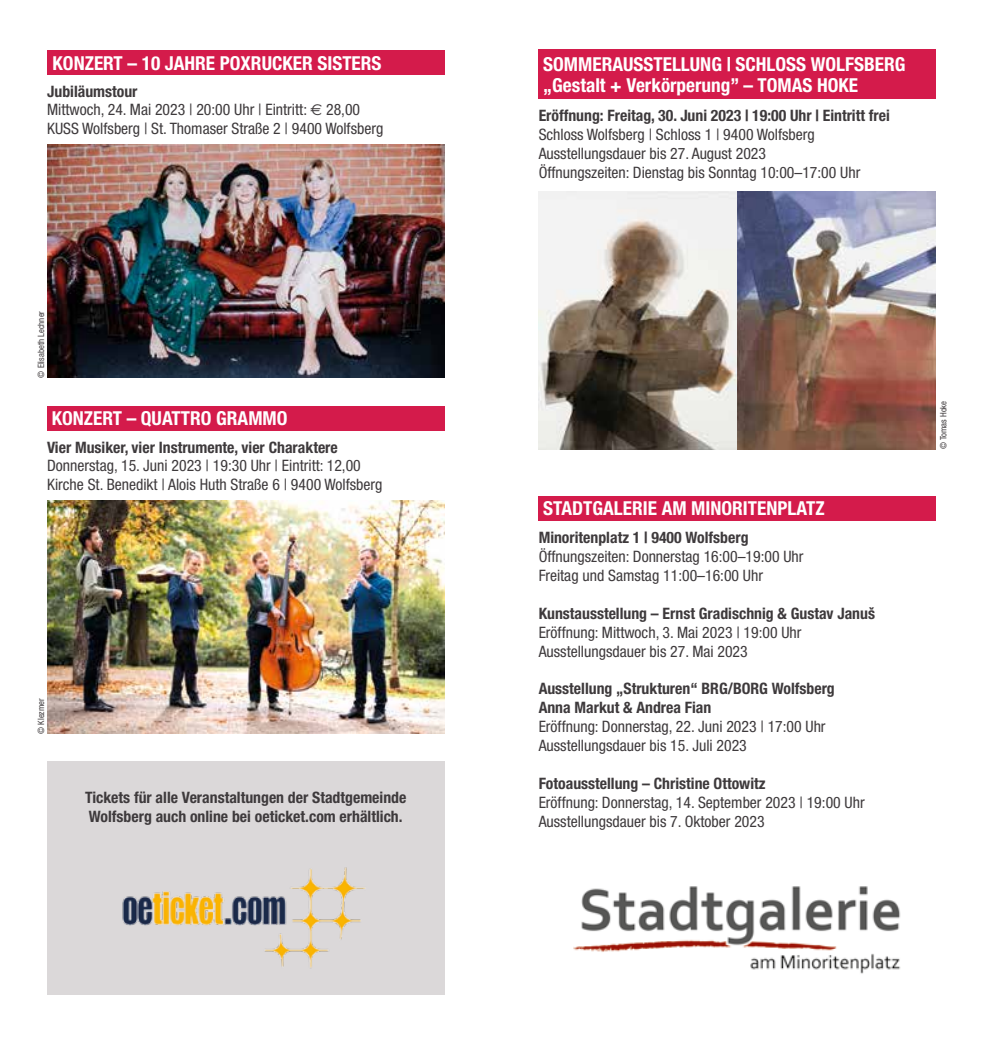
<style>
.page{position:relative;width:983px;height:1042px;background:#fff}
.page>*{position:absolute;margin:0;border:0;box-sizing:border-box;transform-origin:0 0}
.t1{font:700 condensed 19.25px/21px "Helvetica Neue";color:#fff}
.t2{font:condensed 15.75px/18.9px "Helvetica Neue";color:#3e3a3c}
.t3{font:700 condensed 15.75px/18.9px "Helvetica Neue";color:#3e3a3c}
.t4{font:condensed 8.75px "Helvetica Neue";color:#3e3a3c}
.s1{font-weight:700}
.s2{font-family:"Euro Sans";font-stretch:normal}
</style>
<div class="page">
<div style="left:47px;top:761px;width:397px;height:234px;background:#dbd8d9"></div>
<div style="left:47px;top:50px;width:397px;height:24px;background:#d41b4b"></div>
<img style="left:47px;top:144px;width:397px;height:234px">
<div style="left:47px;top:405px;width:397px;height:25px;background:#d41b4b"></div>
<img style="left:47px;top:500px;width:397px;height:233px">
<img style="left:538px;top:191px;width:397px;height:258px">
<img style="left:122px;top:867px;width:243px;height:102px">
<div style="left:538px;top:496px;width:397px;height:25px;background:#d41b4b"></div>
<img style="left:573px;top:886px;width:327px;height:88px">
<div style="left:538px;top:50px;width:397px;height:49px;background:#d41b4b"></div>
<p class="t1" style="left:53px;top:52px;width:330px">KONZERT – 10 JAHRE POXRUCKER SISTERS</p>
<p class="t2" style="left:47px;top:81px;width:337px"><span class="s1">Jubiläumstour<br></span>Mittwoch, 24. Mai 2023 | 20:00 Uhr | Eintritt: <span class="s2">€</span> 28,00<br>KUSS Wolfsberg | St. Thomaser Straße 2 | 9400 Wolfsberg</p>
<p class="t4" style="left:36px;top:378px;width:68px;rotate:-90deg">© Elisabeth Lechner</p>
<p class="t1" style="left:52px;top:407px;width:237px">KONZERT – QUATTRO GRAMMO</p>
<p class="t3" style="left:47px;top:437px;width:292px">Vier Musiker, vier Instrumente, vier Charaktere</p>
<p class="t2" style="left:47px;top:456px;width:337px">Donnerstag, 15. Juni 2023 | 19:30 Uhr | Eintritt: 12,00<br>Kirche St. Benedikt | Alois Huth Straße 6 | 9400 Wolfsberg</p>
<p class="t4" style="left:36px;top:733px;width:37px;rotate:-90deg">© Klezmer</p>
<p class="t3" style="left:85px;top:787px;width:323px">Tickets für alle Veranstaltungen der Stadtgemeinde<br>Wolfsberg auch online bei oeticket.com erhältlich.</p>
<p class="t1" style="left:543px;top:53px;width:363px">SOMMERAUSSTELLUNG | SCHLOSS WOLFSBERG „Gestalt + Verkörperung” – TOMAS HOKE</p>
<p class="t3" style="left:538px;top:106px;width:352px">Eröffnung: Freitag, 30. Juni 2023 | 19:00 Uhr | Eintritt frei</p>
<p class="t2" style="left:538px;top:125px;width:323px">Schloss Wolfsberg | Schloss 1 | 9400 Wolfsberg<br>Ausstellungsdauer bis 27. August 2023<br>Öffnungszeiten: Dienstag bis Sonntag 10:00–17:00 Uhr</p>
<p class="t1" style="left:543px;top:497px;width:283px">STADTGALERIE AM MINORITENPLATZ</p>
<p class="t3" style="left:538px;top:528px;width:211px">Minoritenplatz 1 | 9400 Wolfsberg</p>
<p class="t2" style="left:538px;top:547px;width:266px">Öffnungszeiten: Donnerstag 16:00–19:00 Uhr<br>Freitag und Samstag 11:00–16:00 Uhr</p>
<p class="t3" style="left:538px;top:603px;width:338px">Kunstausstellung – Ernst Gradischnig &amp; Gustav Januš</p>
<p class="t2" style="left:538px;top:622px;width:264px">Eröffnung: Mittwoch, 3. Mai 2023 | 19:00 Uhr<br>Ausstellungsdauer bis 27. Mai 2023</p>
<p class="t3" style="left:538px;top:679px;width:297px">Ausstellung „Strukturen“ BRG/BORG Wolfsberg<br>Anna Markut &amp; Andrea Fian</p>
<p class="t2" style="left:538px;top:717px;width:288px">Eröffnung: Donnerstag, 22. Juni 2023 | 17:00 Uhr<br>Ausstellungsdauer bis 15. Juli 2023</p>
<p class="t3" style="left:538px;top:773px;width:228px">Fotoausstellung – Christine Ottowitz</p>
<p class="t2" style="left:538px;top:792px;width:327px">Eröffnung: Donnerstag, 14. September 2023 | 19:00 Uhr<br>Ausstellungsdauer bis 7. Oktober 2023</p>
<p class="t4" style="left:938px;top:449px;width:50px;rotate:-90deg">© Tomas Hoke</p>
</div>
